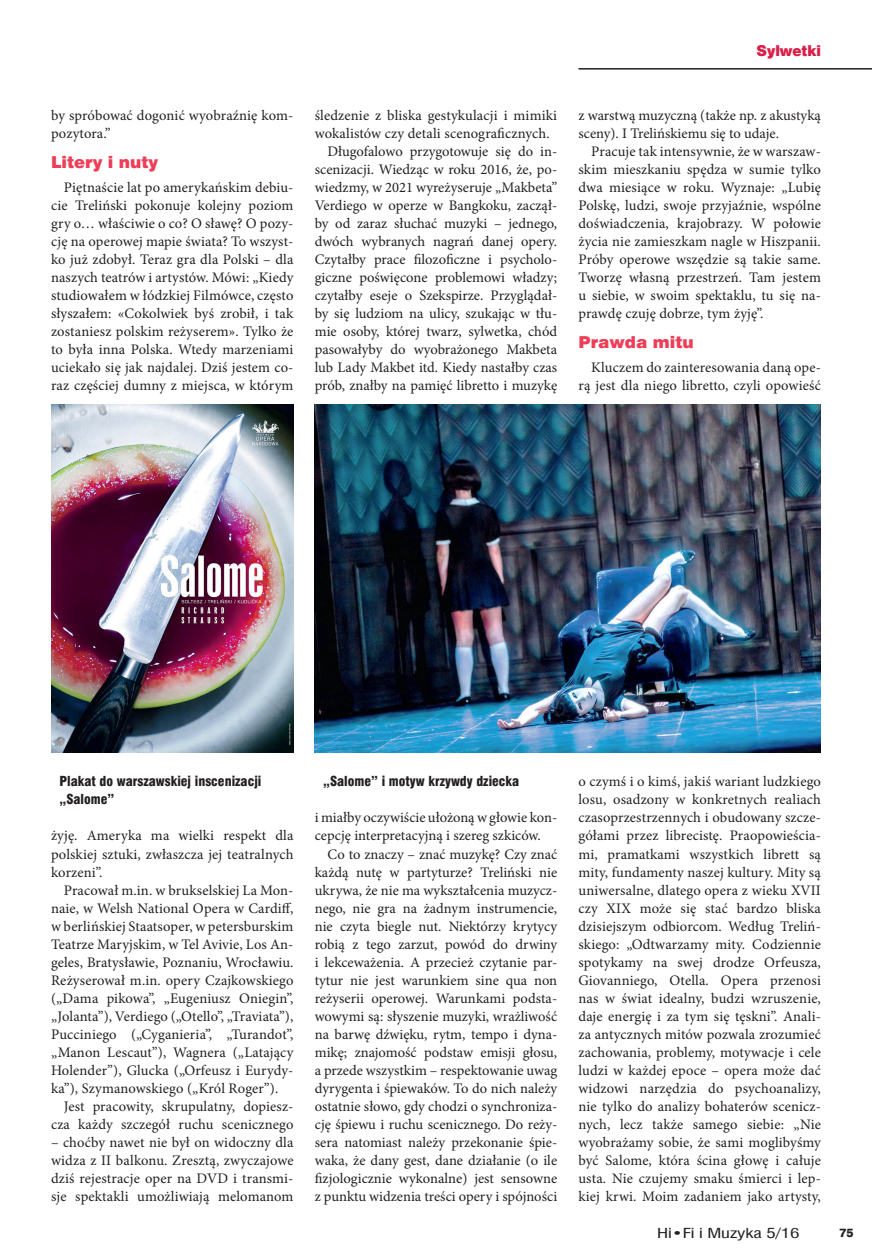
<style>
.page{position:relative;width:872px;height:1255px;background:#fff}
.page>*{position:absolute;margin:0;border:0;box-sizing:border-box;transform-origin:0 0}
.srodtytuly{font:16.5px "Swis 721 Blk EU";color:#ee3d56}
.tekst{font:14.55px/18px "Minion Pro";letter-spacing:.005em;color:#231f20;text-align:justify}
.t1{font:13.8px "Swis 721 Blk 2 EU";color:#d91e47}
.podpis_do_ilustracji{font:13.5px/18px "Swis 721 Blk Cn EU";color:#231f20}
.t2{font:13.5px "Swis 721 Cn EU";letter-spacing:-.005em;color:#231f20;scale:1.4 1}
.t3{font:12px "Swis 721 Hv EU";color:#231f20}
</style>
<div class="page">
<hr style="left:578px;top:68px;width:294px;height:2px;background:#231f20">
<img style="left:51px;top:404px;width:242px;height:349px">
<img style="left:315px;top:404px;width:506px;height:349px">
<p class="tekst" style="left:51px;top:106px;width:244px">by spróbować dogonić wyobraźnię kom&shy;pozytora.”</p>
<p class="srodtytuly" style="left:51px;top:152px;width:109px">Litery i nuty</p>
<p class="tekst" style="left:51px;top:178px;width:244px;text-indent:13px">Piętnaście lat po amerykańskim debiu&shy;cie Treliński pokonuje kolejny poziom gry o… właściwie o co? O sławę? O pozy&shy;cję na operowej mapie świata? To wszyst&shy;ko już zdobył. Teraz gra dla Polski – dla naszych teatrów i artystów. Mówi: „Kiedy studiowałem w łódzkiej Filmówce, często słyszałem: «Cokolwiek byś zrobił, i tak zostaniesz polskim reżyserem». Tylko że to była inna Polska. Wtedy marzeniami uciekało się jak najdalej. Dziś jestem co&shy;raz częściej dumny z miejsca, w którym</p>
<p class="tekst" style="left:315px;top:106px;width:244px">śledzenie z bliska gestykulacji i mimiki wokalistów czy detali scenograficznych.</p>
<p class="tekst" style="left:315px;top:142px;width:244px;text-indent:13px">Długofalowo przygotowuje się do in&shy;scenizacji. Wiedząc w roku 2016, że, po&shy;wiedzmy, w 2021 wyreżyseruje „Makbeta” Verdiego w operze w Bangkoku, zaczął&shy;by od zaraz słuchać muzyki – jednego, dwóch wybranych nagrań danej opery.<br>Czytałby prace filozoficzne i psycholo&shy;giczne poświęcone problemowi władzy; czytałby eseje o Szekspirze. Przyglądał&shy;by się ludziom na ulicy, szukając w tłu&shy;mie osoby, której twarz, sylwetka, chód pasowałyby do wyobrażonego Makbeta lub Lady Makbet itd. Kiedy nastałby czas prób, znałby na pamięć libretto i muzykę</p>
<p class="t1" style="left:756px;top:41px;width:66px">Sylwetki</p>
<p class="tekst" style="left:578px;top:106px;width:244px">z warstwą muzyczną (także np. z akustyką sceny). I Trelińskiemu się to udaje.</p>
<p class="tekst" style="left:578px;top:142px;width:244px;text-indent:13px">Pracuje tak intensywnie, że w warszaw&shy;skim mieszkaniu spędza w sumie tylko dwa miesiące w roku. Wyznaje: „Lubię Polskę, ludzi, swoje przyjaźnie, wspólne doświadczenia, krajobrazy. W połowie życia nie zamieszkam nagle w Hiszpanii.<br>Próby operowe wszędzie są takie same.<br>Tworzę własną przestrzeń. Tam jestem u siebie, w swoim spektaklu, tu się na&shy;prawdę czuję dobrze, tym żyję”.</p>
<p class="srodtytuly" style="left:578px;top:332px;width:117px">Prawda mitu</p>
<p class="tekst" style="left:578px;top:358px;width:244px;text-align:right">Kluczem do zainteresowania daną ope&shy;rą jest dla niego libretto, czyli opowieść</p>
<p class="podpis_do_ilustracji" style="left:60px;top:773px;width:203px">Plakat do warszawskiej inscenizacji „Salome”</p>
<p class="podpis_do_ilustracji" style="left:323px;top:773px;width:197px">„Salome” i motyw krzywdy dziecka</p>
<p class="tekst" style="left:51px;top:826px;width:244px">żyję. Ameryka ma wielki respekt dla polskiej sztuki, zwłaszcza jej teatralnych korzeni”.</p>
<p class="tekst" style="left:51px;top:880px;width:244px;text-indent:13px">Pracował m.in. w brukselskiej La Mon&shy;naie, w Welsh National Opera w Cardiff, w berlińskiej Staatsoper, w petersburskim Teatrze Maryjskim, w Tel Avivie, Los An&shy;geles, Bratysławie, Poznaniu, Wrocławiu.<br>Reżyserował m.in. opery Czajkowskiego („Dama pikowa”, „Eugeniusz Oniegin”, „Jolanta”), Verdiego („Otello”, „Traviata”), Pucciniego („Cyganieria”, „Turandot”, „Manon Lescaut”), Wagnera („Latający Holender”), Glucka („Orfeusz i Eurydy&shy;ka”), Szymanowskiego („Król Roger”).</p>
<p class="tekst" style="left:51px;top:1096px;width:244px;text-align:right">Jest pracowity, skrupulatny, dopiesz&shy;cza każdy szczegół ruchu scenicznego</p>
<p class="tekst" style="left:51px;top:1132px;width:244px">– choćby nawet nie był on widoczny dla widza z II balkonu. Zresztą, zwyczajowe dziś rejestracje oper na DVD i transmi&shy;sje spektakli umożliwiają melomanom</p>
<p class="tekst" style="left:315px;top:808px;width:244px">i miałby oczywiście ułożoną w głowie kon&shy;cepcję interpretacyjną i szereg szkiców.</p>
<p class="tekst" style="left:315px;top:844px;width:244px;text-indent:13px">Co to znaczy – znać muzykę? Czy znać każdą nutę w partyturze? Treliński nie ukrywa, że nie ma wykształcenia muzycz&shy;nego, nie gra na żadnym instrumencie, nie czyta biegle nut. Niektórzy krytycy robią z tego zarzut, powód do drwiny i lekceważenia. A przecież czytanie par&shy;tytur nie jest warunkiem sine qua non reżyserii operowej. Warunkami podsta&shy;wowymi są: słyszenie muzyki, wrażliwość na barwę dźwięku, rytm, tempo i dyna&shy;mikę; znajomość podstaw emisji głosu, a przede wszystkim – respektowanie uwag dyrygenta i śpiewaków. To do nich należy ostatnie słowo, gdy chodzi o synchroniza&shy;cję śpiewu i ruchu scenicznego. Do reży&shy;sera natomiast należy przekonanie śpie&shy;waka, że dany gest, dane działanie (o ile fizjologicznie wykonalne) jest sensowne z punktu widzenia treści opery i spójności</p>
<p class="tekst" style="left:578px;top:772px;width:244px">o czymś i o kimś, jakiś wariant ludzkiego losu, osadzony w konkretnych realiach czasoprzestrzennych i obudowany szcze&shy;gółami przez librecistę. Praopowieścia&shy;mi, pramatkami wszystkich librett są mity, fundamenty naszej kultury. Mity są uniwersalne, dlatego opera z wieku XVII czy XIX może się stać bardzo bliska dzisiejszym odbiorcom. Według Treliń&shy;skiego: „Odtwarzamy mity. Codziennie spotykamy na swej drodze Orfeusza, Giovanniego, Otella. Opera przenosi nas w świat idealny, budzi wzruszenie, daje energię i za tym się tęskni”. Anali&shy;za antycznych mitów pozwala zrozumieć zachowania, problemy, motywacje i cele ludzi w każdej epoce – opera może dać widzowi narzędzia do psychoanalizy, nie tylko do analizy bohaterów scenicz&shy;nych, lecz także samego siebie: „Nie wyobrażamy sobie, że sami moglibyśmy być Salome, która ścina głowę i całuje usta. Nie czujemy smaku śmierci i lep&shy;kiej krwi. Moim zadaniem jako artysty,</p>
<p class="t2" style="left:657px;top:1224px;width:103px">Hi•Fi i Muzyka 5/16</p>
<p class="t3" style="left:839px;top:1225px;width:16px">75</p>
</div>
